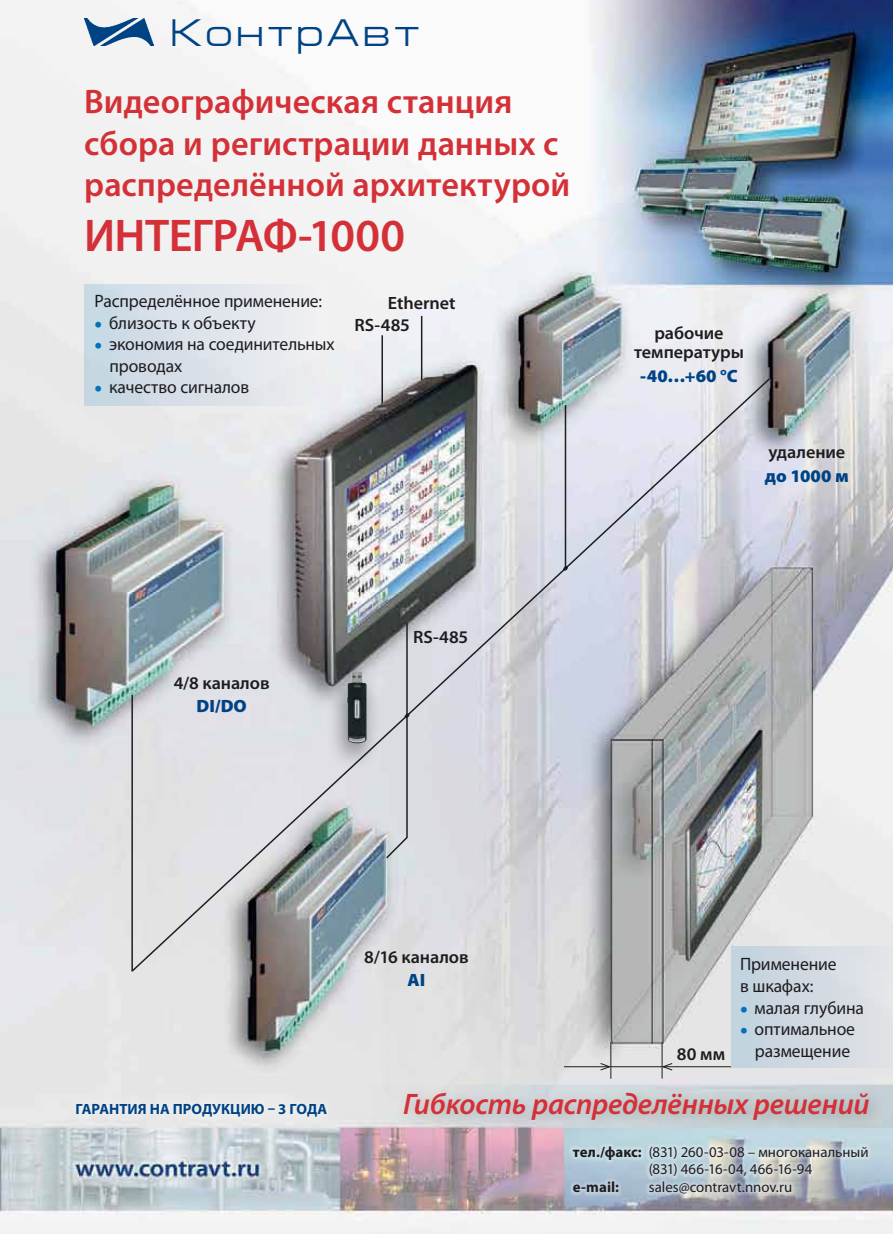
<style>
.page{position:relative;width:893px;height:1234px;background:#fff}
.page>*{position:absolute;margin:0;border:0;box-sizing:border-box;transform-origin:0 0}
.t1{font:600 46.05px "Myriad Pro";letter-spacing:-.015em;color:#d43037}
.t2{font:38.55px "Europe Ext C";letter-spacing:.095em;color:#004385}
.t3{font:600 34.2px/41px "Myriad Pro";letter-spacing:.005em;color:#d43037}
.t4{font:italic 600 29.7px "Myriad Pro";letter-spacing:-.005em;color:#d43037}
.t5{font:18px/21.6px "Myriad Pro";letter-spacing:-.005em;color:#1d1c20}
.t6{font:600 17.85px/19.4px "Myriad Pro";letter-spacing:-.005em;color:#1d1c20;text-align:center}
.t7{font:900 17.85px "Myriad Pro";letter-spacing:.005em;color:#004385}
.t8{font:14.85px/17.9px "Myriad Pro";color:#1d1c20}
.t9{font:700 14.85px "Myriad Pro";color:#004385}
.t10{font:700 14.85px "Myriad Pro";color:#1d1c20}
.s1{font-size:27.9px;color:#0073bc}
.s2{font-weight:700}
</style>
<div class="page">
<img style="left:0;top:0;width:893px;height:1233px">
<img style="left:84px;top:19px;width:70px;height:27px">
<div style="left:394px;top:1081px;width:499px;height:71px;background:#1d1c20;opacity:.25"></div>
<div style="left:66px;top:1093px;width:298px;height:43px;background:#fff;opacity:.75"></div>
<div style="left:568px;top:1141px;width:325px;height:66px;background:#fff;opacity:.75"></div>
<hr style="left:381px;top:335px;width:2px;height:68px;background:#1d1c20">
<hr style="left:421px;top:316px;width:1px;height:64px;background:#1d1c20">
<svg style="left:130px;top:376px;width:641px;height:596px;background:#bec1c6"></svg>
<svg style="left:385px;top:835px;width:24px;height:24px"></svg>
<div style="left:731px;top:946px;width:162px;height:120px;background:linear-gradient(to right,#c1d2dd,#e3e3e7)"></div>
<div style="left:84px;top:284px;width:239px;height:121px;background:linear-gradient(to right,#c7d7e3,#f0eff1)"></div>
<svg style="left:404px;top:713px;width:6px;height:5px"></svg>
<svg style="left:563px;top:565px;width:5px;height:6px"></svg>
<div style="left:324px;top:663px;width:66px;height:118px;background:#1d1c20;opacity:.5"></div>
<img style="left:346px;top:671px;width:21px;height:72px">
<hr style="left:610px;top:1042px;width:1px;height:36px;background:#1d1c20">
<hr style="left:662px;top:1042px;width:1px;height:36px;background:#1d1c20">
<hr style="left:564px;top:1066px;width:46px;height:1px;background:#1d1c20">
<svg style="left:600px;top:1062px;width:12px;height:8px"></svg>
<hr style="left:663px;top:1066px;width:68px;height:1px;background:#1d1c20">
<svg style="left:661px;top:1062px;width:12px;height:8px"></svg>
<hr style="left:611px;top:1066px;width:51px;height:1px;background:#1d1c20">
<h2 class="t2" style="left:171px;top:11px;width:250px">КонтрАвт</h2>
<h3 class="t3" style="left:84px;top:81px;width:488px">Видеографическая станция сбора и регистрации данных с распределённой архитектурой</h3>
<h1 class="t1" style="left:84px;top:206px;width:322px">ИНТЕГРАФ-1000</h1>
<p class="t5" style="left:95px;top:290px;width:229px">Распределённое применение:</p>
<p class="t5" style="left:95px;top:311px;width:163px"><span class="s1">•</span> близость к объекту</p>
<p class="t5" style="left:109px;top:333px;width:227px;text-indent:-15px"><span class="s1">•</span> экономия на соединительных проводах</p>
<p class="t5" style="left:95px;top:376px;width:156px"><span class="s1">•</span> качество сигналов</p>
<p class="t6" style="left:388px;top:292px;width:69px">Ethernet</p>
<p class="t6" style="left:355px;top:315px;width:57px">RS-485</p>
<p class="t6" style="left:174px;top:672px;width:97px">4/8 каналов</p>
<p class="t7" style="left:196px;top:694px;width:52px">DI/DO</p>
<p class="t6" style="left:413px;top:626px;width:57px">RS-485</p>
<p class="t6" style="left:634px;top:322px;width:112px">рабочие температуры</p>
<p class="t7" style="left:640px;top:363px;width:99px">-40…+60 °С</p>
<p class="t6" style="left:768px;top:442px;width:78px">удаление</p>
<p class="t7" style="left:765px;top:464px;width:86px">до 1000 м</p>
<p class="t6" style="left:364px;top:946px;width:106px">8/16 каналов</p>
<p class="t7" style="left:408px;top:968px;width:19px">AI</p>
<p class="t6" style="left:677px;top:1043px;width:50px">80 мм</p>
<p class="t5" style="left:740px;top:953px;width:98px">Применение в шкафах:</p>
<p class="t5" style="left:740px;top:996px;width:126px"><span class="s1">•</span> малая глубина</p>
<p class="t5" style="left:740px;top:1017px;width:117px;text-align:center"><span class="s1">•</span> оптимальное размещение</p>
<p class="t9" style="left:75px;top:1098px;width:253px">Гарантия на продукцию – 3 Года</p>
<h3 class="t4" style="left:403px;top:1084px;width:468px">Гибкость распределённых решений</h3>
<p class="t8" style="left:649px;top:1142px;width:221px;text-indent:-76px"><span class="s2">тел./факс:</span> (831) 260-03-08 – многоканальный (831) 466-16-04, 466-16-94</p>
<p class="t10" style="left:573px;top:1177px;width:48px">е-mail:</p>
<p class="t8" style="left:649px;top:1177px;width:145px">sales@contravt.nnov.ru</p>
</div>
